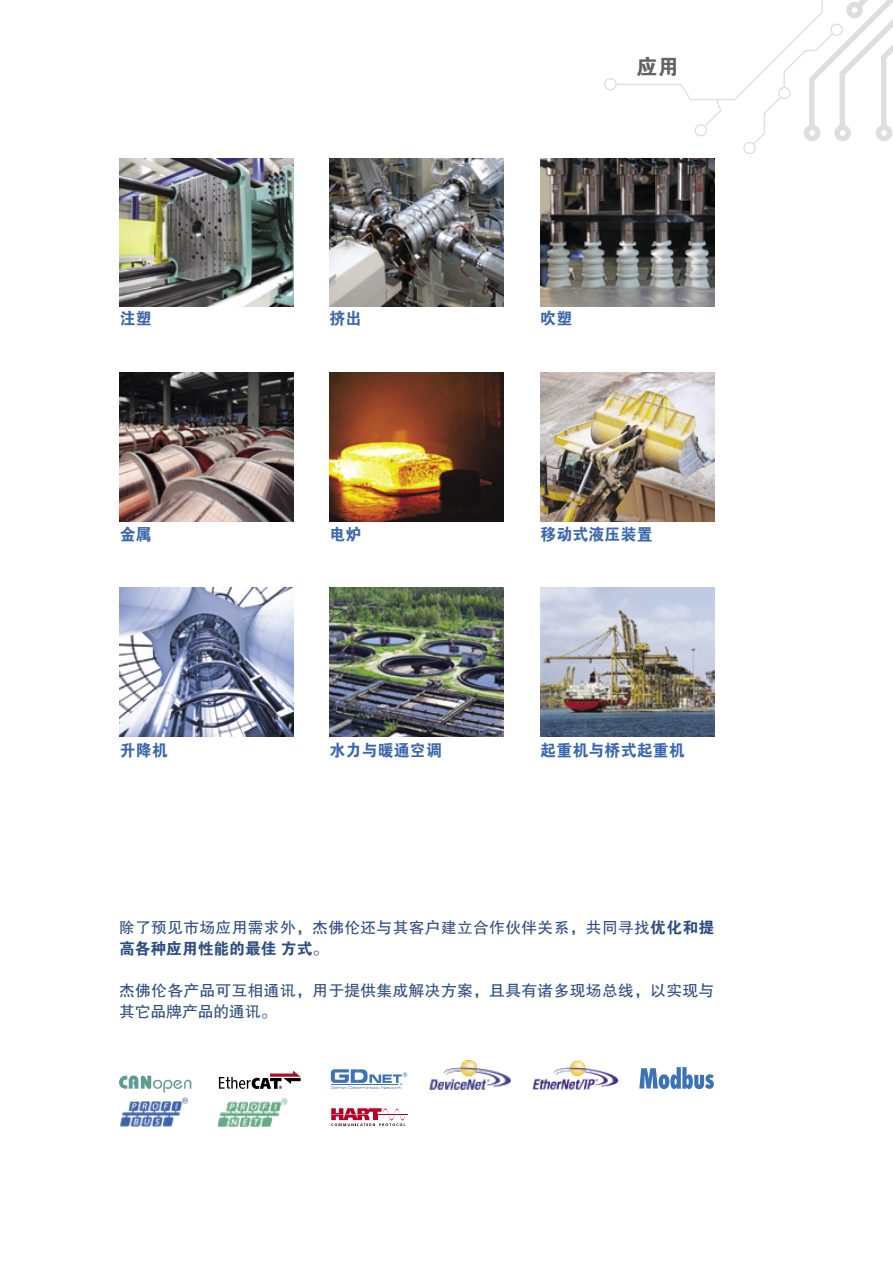
<style>
.page{position:relative;width:893px;height:1263px;background:#fff}
.page>*{position:absolute;margin:0;border:0;box-sizing:border-box;transform-origin:0 0}
.t1{font:21px "FZDHTJW GB1 0";color:#636363}
.t2{font:16.5px "FZDHTJW GB1 0";letter-spacing:.015em;color:#3c67ad;scale:.96 1}
.t3{font:15.75px/21px "FZHTJW GB1 0";letter-spacing:.02em;color:#2d4e83}
.t4{font:15.75px "FZDHTJW GB1 0";color:#2d4e83}
.s1{font-family:"FZDHTJW GB1 0"}
</style>
<div class="page">
<svg style="left:604px;top:0;width:289px;height:154px"></svg>
<img style="left:540px;top:588px;width:174px;height:148px">
<img style="left:119px;top:158px;width:174px;height:149px">
<img style="left:330px;top:158px;width:174px;height:149px">
<img style="left:540px;top:158px;width:174px;height:149px">
<img style="left:119px;top:372px;width:174px;height:149px">
<img style="left:330px;top:372px;width:174px;height:149px">
<img style="left:330px;top:588px;width:174px;height:148px">
<img style="left:119px;top:588px;width:174px;height:148px">
<img style="left:540px;top:372px;width:174px;height:149px">
<svg style="left:219px;top:1071px;width:82px;height:18px"></svg>
<svg style="left:331px;top:1069px;width:76px;height:20px"></svg>
<img style="left:429px;top:1060px;width:82px;height:30px">
<img style="left:532px;top:1060px;width:86px;height:30px">
<svg style="left:639px;top:1067px;width:75px;height:22px"></svg>
<img style="left:120px;top:1098px;width:68px;height:29px">
<img style="left:218px;top:1098px;width:69px;height:29px">
<svg style="left:331px;top:1108px;width:77px;height:19px"></svg>
<svg style="left:119px;top:1075px;width:72px;height:17px"></svg>
<p class="t2" style="left:120px;top:309px;width:35px">注塑</p>
<p class="t2" style="left:330px;top:309px;width:35px">挤出</p>
<h1 class="t1" style="left:637px;top:56px;width:44px">应用</h1>
<p class="t2" style="left:540px;top:309px;width:35px">吹塑</p>
<p class="t2" style="left:120px;top:525px;width:35px">金属</p>
<p class="t2" style="left:330px;top:525px;width:35px">电炉</p>
<p class="t2" style="left:540px;top:525px;width:118px">移动式液压装置</p>
<p class="t2" style="left:120px;top:741px;width:51px">升降机</p>
<p class="t2" style="left:330px;top:741px;width:118px">水力与暖通空调</p>
<p class="t2" style="left:540px;top:741px;width:152px">起重机与桥式起重机</p>
<p class="t3" style="left:119px;top:918px;width:597px">除了预见市场应用需求外，杰佛伦还与其客户建立合作伙伴关系，共同寻找<span class="s1">优化和提</span></p>
<p class="t4" style="left:119px;top:940px;width:211px">高各种应用性能的最佳 方式。</p>
<p class="t3" style="left:119px;top:981px;width:597px">杰佛伦各产品可互相通讯，用于提供集成解决方案，且具有诸多现场总线，以实现与其它品牌产品的通讯。</p>
</div>
